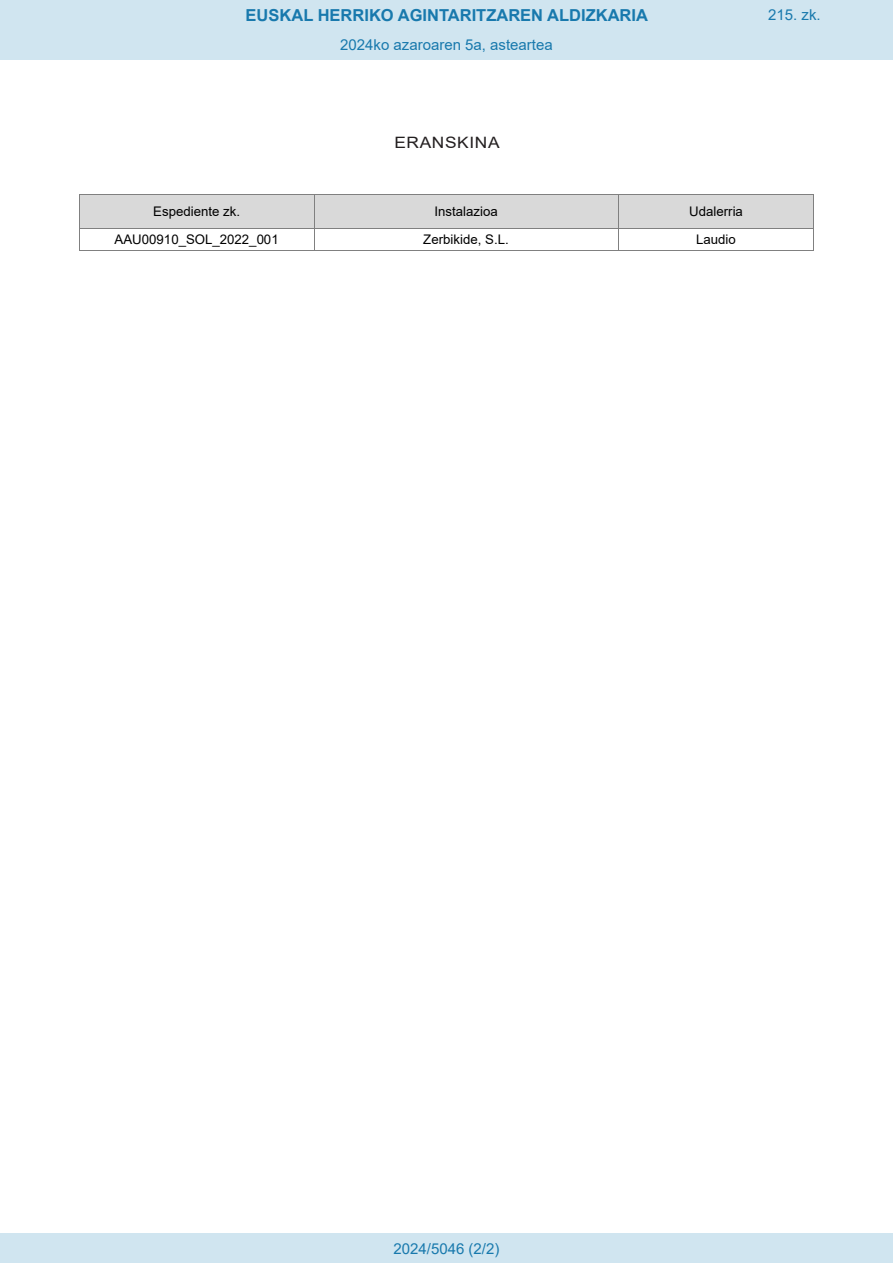
<style>
.page{position:relative;width:893px;height:1263px;background:#fff}
.page>*{position:absolute;margin:0;border:0;box-sizing:border-box;transform-origin:0 0}
.t1{font:700 16.5px "Arial";color:#1879ad}
.BOPVClave{font:15.6px "Arial";letter-spacing:.035em;color:#231f20;scale:1.11 1}
.Paginacion_Centro{font:15px "Arial";color:#1879ad}
.t2{font:13.2px "Arial";letter-spacing:.005em;color:#000}
</style>
<div class="page">
<div style="left:0;top:0;width:893px;height:60px;background:#d0e5f0"></div>
<div style="left:0;top:1233px;width:893px;height:30px;background:#d0e5f0"></div>
<div style="left:80px;top:195px;width:234px;height:33px;background:#d9d9d9"></div>
<div style="left:314px;top:195px;width:304px;height:33px;background:#d9d9d9"></div>
<div style="left:619px;top:195px;width:194px;height:33px;background:#d9d9d9"></div>
<hr style="left:80px;top:194px;width:234px;height:1px;background:#808080">
<hr style="left:314px;top:194px;width:304px;height:1px;background:#808080">
<hr style="left:619px;top:194px;width:194px;height:1px;background:#808080">
<hr style="left:79px;top:195px;width:1px;height:33px;background:#808080">
<hr style="left:314px;top:195px;width:1px;height:33px;background:#808080">
<hr style="left:618px;top:195px;width:1px;height:33px;background:#808080">
<hr style="left:813px;top:195px;width:1px;height:33px;background:#808080">
<hr style="left:80px;top:228px;width:234px;height:1px;background:#808080">
<hr style="left:314px;top:228px;width:304px;height:1px;background:#808080">
<hr style="left:619px;top:228px;width:194px;height:1px;background:#808080">
<svg style="left:79px;top:228px;width:1px;height:23px"></svg>
<hr style="left:80px;top:250px;width:234px;height:1px;background:#808080">
<svg style="left:314px;top:229px;width:1px;height:21px"></svg>
<hr style="left:314px;top:250px;width:304px;height:1px;background:#808080">
<svg style="left:618px;top:228px;width:1px;height:23px"></svg>
<hr style="left:619px;top:250px;width:194px;height:1px;background:#808080">
<svg style="left:813px;top:228px;width:1px;height:23px"></svg>
<p class="t1" style="left:246px;top:3px;width:404px">EUSKAL HERRIKO AGINTARITZAREN ALDIZKARIA</p>
<p class="Paginacion_Centro" style="left:340px;top:35px;width:214px">2024ko azaroaren 5a, asteartea</p>
<p class="Paginacion_Centro" style="left:768px;top:5px;width:54px">215. zk.</p>
<p class="BOPVClave" style="left:394px;top:132px;width:96px">ERANSKINA</p>
<p class="t2" style="left:153px;top:203px;width:88px">Espediente zk.</p>
<p class="t2" style="left:434px;top:203px;width:65px">Instalazioa</p>
<p class="t2" style="left:689px;top:203px;width:55px">Udalerria</p>
<p class="t2" style="left:115px;top:230px;width:166px">AAU00910_SOL_2022_001</p>
<p class="t2" style="left:423px;top:230px;width:87px">Zerbikide, S.L.</p>
<p class="t2" style="left:696px;top:230px;width:41px">Laudio</p>
<p class="Paginacion_Centro" style="left:393px;top:1238px;width:107px">2024/5046 (2/2)</p>
</div>
